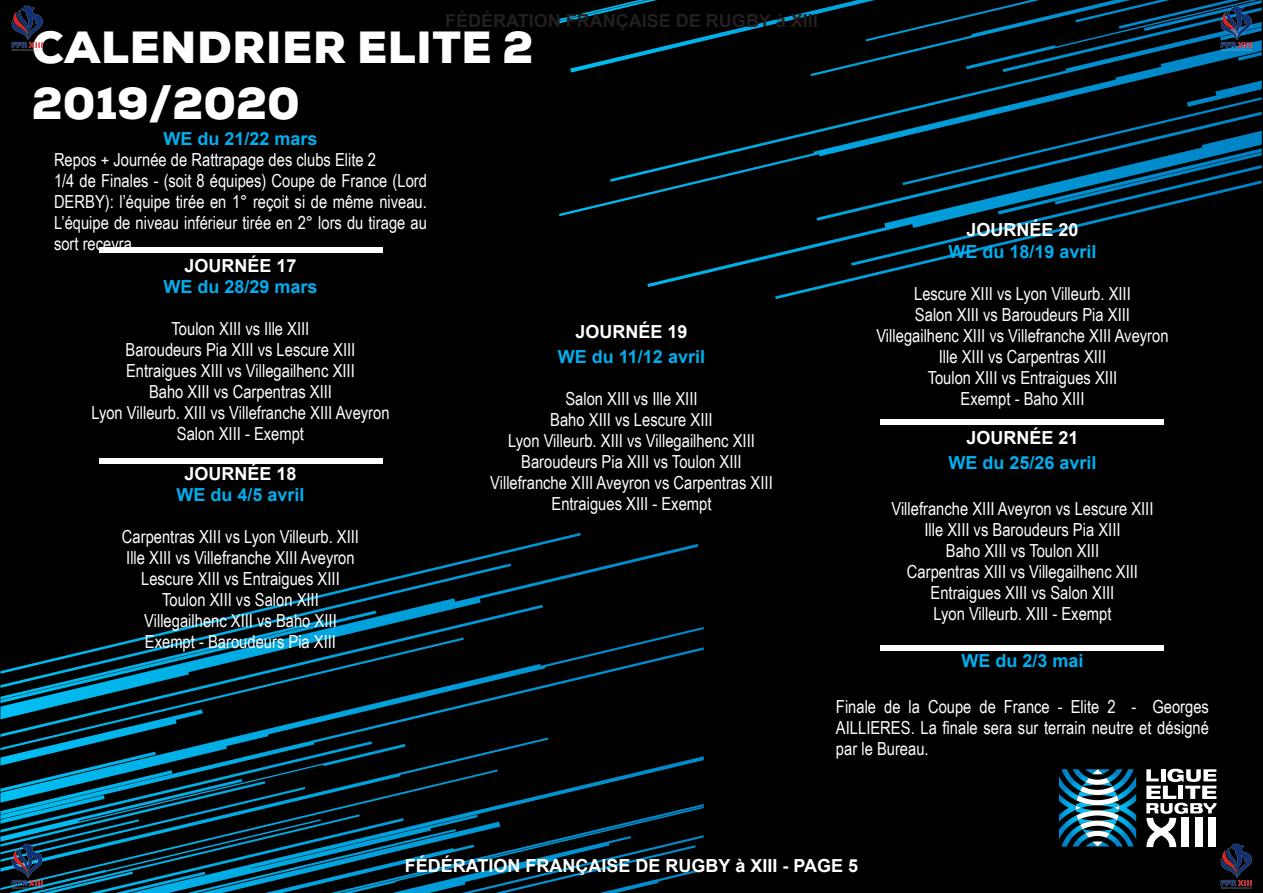
<style>
.page{position:relative;width:1263px;height:893px;background:#000}
.page>*{position:absolute;margin:0;border:0;box-sizing:border-box;transform-origin:0 0}
.t1{font:900 45px/55.5px "Nexa";letter-spacing:.015em;color:#fff}
.t2{font:18px/21px "Arial Narrow";color:#fff;text-align:justify}
.t3{font:700 18px "Arial";color:#00aeef}
.t4{font:700 18px "Arial";color:#fff}
.t5{font:700 18px "Arial";color:#231f20}
</style>
<div class="page">
<svg style="left:559px;top:0;width:703px;height:299px"></svg>
<svg style="left:0;top:533px;width:704px;height:360px"></svg>
<svg style="left:1059px;top:769px;width:77px;height:77px"></svg>
<svg style="left:1146px;top:769px;width:70px;height:78px"></svg>
<div style="left:1181px;top:818px;width:8px;height:29px;background:#fff"></div>
<div style="left:1195px;top:818px;width:7px;height:29px;background:#fff"></div>
<div style="left:1208px;top:818px;width:8px;height:29px;background:#fff"></div>
<div style="left:99px;top:247px;width:283px;height:6px;background:#fff"></div>
<div style="left:881px;top:419px;width:283px;height:6px;background:#fff"></div>
<img style="left:1213px;top:0;width:46px;height:54px">
<img style="left:11px;top:5px;width:32px;height:46px">
<img style="left:1220px;top:843px;width:32px;height:46px">
<img style="left:4px;top:839px;width:46px;height:54px">
<div style="left:99px;top:458px;width:283px;height:5px;background:#fff"></div>
<div style="left:881px;top:645px;width:283px;height:6px;background:#fff"></div>
<p class="t5" style="left:445px;top:8px;width:374px">FÉDÉRATION FRANÇAISE DE RUGBY à XIII</p>
<h1 class="t1" style="left:32px;top:20px;width:503px">CALENDRIER ELITE 2<br>2019/2020</h1>
<p class="t3" style="left:163px;top:126px;width:156px">WE du 21/22 mars</p>
<p class="t2" style="left:54px;top:148px;width:324px">Repos + Journée de Rattrapage des clubs Elite 2</p>
<p class="t2" style="left:54px;top:169px;width:374px">1/4 de Finales - (soit 8 équipes) Coupe de France (Lord DERBY): l’équipe tirée en 1° reçoit si de même niveau.<br>L’équipe de niveau inférieur tirée en 2° lors du tirage au sort recevra.</p>
<p class="t4" style="left:184px;top:253px;width:114px">JOURNÉE 17</p>
<p class="t3" style="left:163px;top:274px;width:156px">WE du 28/29 mars</p>
<p class="t2" style="left:172px;top:318px;width:139px">Toulon XIII vs Ille XIII</p>
<p class="t2" style="left:126px;top:339px;width:231px">Baroudeurs Pia XIII vs Lescure XIII</p>
<p class="t2" style="left:126px;top:360px;width:230px">Entraigues XIII vs Villegailhenc XIII</p>
<p class="t2" style="left:149px;top:381px;width:184px">Baho XIII vs Carpentras XIII</p>
<p class="t2" style="left:91px;top:402px;width:300px">Lyon Villeurb. XIII vs Villefranche XIII Aveyron</p>
<p class="t2" style="left:177px;top:423px;width:129px">Salon XIII - Exempt</p>
<p class="t4" style="left:184px;top:461px;width:114px">JOURNÉE 18</p>
<p class="t3" style="left:176px;top:482px;width:130px">WE du 4/5 avril</p>
<p class="t2" style="left:122px;top:526px;width:239px">Carpentras XIII vs Lyon Villeurb. XIII</p>
<p class="t2" style="left:126px;top:547px;width:230px">Ille XIII vs Villefranche XIII Aveyron</p>
<p class="t2" style="left:141px;top:568px;width:200px">Lescure XIII vs Entraigues XIII</p>
<p class="t2" style="left:162px;top:589px;width:158px">Toulon XIII vs Salon XIII</p>
<p class="t2" style="left:144px;top:610px;width:194px">Villegailhenc XIII vs Baho XIII</p>
<p class="t2" style="left:145px;top:631px;width:193px">Exempt - Baroudeurs Pia XIII</p>
<p class="t4" style="left:575px;top:319px;width:114px">JOURNÉE 19</p>
<p class="t3" style="left:558px;top:344px;width:149px">WE du 11/12 avril</p>
<p class="t2" style="left:565px;top:387px;width:134px">Salon XIII vs Ille XIII</p>
<p class="t2" style="left:550px;top:408px;width:164px">Baho XIII vs Lescure XIII</p>
<p class="t2" style="left:508px;top:429px;width:248px">Lyon Villeurb. XIII vs Villegailhenc XIII</p>
<p class="t2" style="left:521px;top:450px;width:222px">Baroudeurs Pia XIII vs Toulon XIII</p>
<p class="t2" style="left:490px;top:471px;width:284px">Villefranche XIII Aveyron vs Carpentras XIII</p>
<p class="t2" style="left:551px;top:492px;width:161px">Entraigues XIII - Exempt</p>
<p class="t4" style="left:966px;top:217px;width:114px">JOURNÉE 20</p>
<p class="t3" style="left:948px;top:239px;width:150px">WE du 18/19 avril</p>
<p class="t2" style="left:914px;top:282px;width:218px">Lescure XIII vs Lyon Villeurb. XIII</p>
<p class="t2" style="left:915px;top:303px;width:216px">Salon XIII vs Baroudeurs Pia XIII</p>
<p class="t2" style="left:876px;top:324px;width:294px">Villegailhenc XIII vs Villefranche XIII Aveyron</p>
<p class="t2" style="left:939px;top:345px;width:169px">Ille XIII vs Carpentras XIII</p>
<p class="t2" style="left:928px;top:366px;width:191px">Toulon XIII vs Entraigues XIII</p>
<p class="t2" style="left:960px;top:387px;width:125px">Exempt - Baho XIII</p>
<p class="t4" style="left:966px;top:425px;width:114px">JOURNÉE 21</p>
<p class="t3" style="left:948px;top:450px;width:150px">WE du 25/26 avril</p>
<p class="t2" style="left:891px;top:498px;width:264px">Villefranche XIII Aveyron vs Lescure XIII</p>
<p class="t2" style="left:924px;top:519px;width:198px">Ille XIII vs Baroudeurs Pia XIII</p>
<p class="t2" style="left:946px;top:540px;width:155px">Baho XIII vs Toulon XIII</p>
<p class="t2" style="left:907px;top:561px;width:233px">Carpentras XIII vs Villegailhenc XIII</p>
<p class="t2" style="left:930px;top:582px;width:185px">Entraigues XIII vs Salon XIII</p>
<p class="t2" style="left:933px;top:603px;width:180px">Lyon Villeurb. XIII - Exempt</p>
<p class="t3" style="left:961px;top:648px;width:124px">WE du 2/3 mai</p>
<p class="t2" style="left:836px;top:695px;width:374px">Finale de la Coupe de France - Elite 2 - Georges AILLIERES. La finale sera sur terrain neutre et désigné par le Bureau.</p>
<p class="t4" style="left:405px;top:853px;width:455px">FÉDÉRATION FRANÇAISE DE RUGBY à XIII - PAGE 5</p>
</div>
